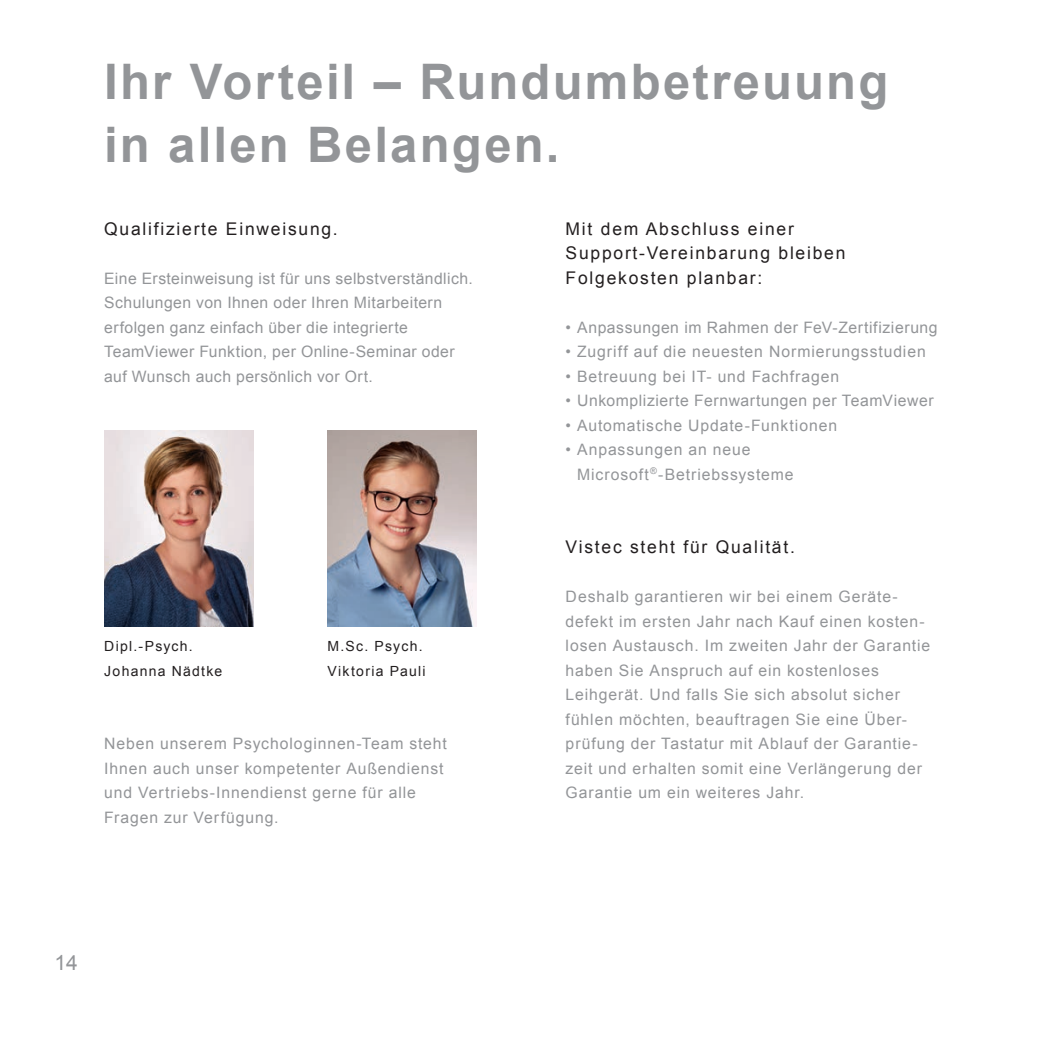
<style>
.page{position:relative;width:1042px;height:1042px;background:#fff}
.page>*{position:absolute;margin:0;border:0;box-sizing:border-box;transform-origin:0 0}
.t1{font:700 49px/63px "Arial";letter-spacing:.045em;color:#939598}
.t2{font:21px "Arial";color:#939598}
.t3{font:17.5px/24.5px "Arial";letter-spacing:.1em;color:#231f20}
.t4{font:15.75px/24.5px "Arial";letter-spacing:.055em;color:#939598}
.t5{font:15.75px/24.5px "Arial";letter-spacing:.025em;color:#939598}
.t6{font:15.75px "Arial";letter-spacing:.035em;color:#939598}
.t7{font:14px/24.5px "Arial";letter-spacing:.09em;color:#231f20}
</style>
<div class="page">
<img style="left:104px;top:431px;width:149px;height:195px">
<img style="left:327px;top:430px;width:149px;height:196px">
<h1 class="t1" style="left:104px;top:52px;width:785px">Ihr Vorteil – Rundumbetreuung in allen Belangen.</h1>
<p class="t3" style="left:104px;top:216px;width:235px">Qualifizierte Einweisung.</p>
<p class="t5" style="left:104px;top:266px;width:370px">Eine Ersteinweisung ist für uns selbstverständlich.<br>Schulungen von Ihnen oder Ihren Mitarbeitern erfolgen ganz einfach über die integrierte TeamViewer Funktion, per Online-Seminar oder auf Wunsch auch persönlich vor Ort.</p>
<p class="t7" style="left:104px;top:634px;width:120px">Dipl.-Psych.<br>Johanna Nädtke</p>
<p class="t7" style="left:327px;top:634px;width:100px">M.Sc. Psych.<br>Viktoria Pauli</p>
<p class="t4" style="left:104px;top:731px;width:344px">Neben unserem Psychologinnen-Team steht Ihnen auch unser kompetenter Außendienst und Vertriebs-Innendienst gerne für alle Fragen zur Verfügung.</p>
<p class="t3" style="left:566px;top:216px;width:281px">Mit dem Abschluss einer<br>Support-Vereinbarung bleiben<br>Folgekosten planbar:</p>
<p class="t6" style="left:566px;top:317px;width:373px">• Anpassungen im Rahmen der FeV-Zertifizierung</p>
<p class="t4" style="left:566px;top:339px;width:362px">• Zugriff auf die neuesten Normierungsstudien</p>
<p class="t4" style="left:566px;top:364px;width:275px">• Betreuung bei IT- und Fachfragen</p>
<p class="t6" style="left:566px;top:390px;width:369px">• Unkomplizierte Fernwartungen per TeamViewer</p>
<p class="t4" style="left:566px;top:413px;width:273px">• Automatische Update-Funktionen</p>
<p class="t4" style="left:577px;top:437px;width:218px;text-indent:-11px">• Anpassungen an neue<br>Microsoft<sup>®</sup>-Betriebssysteme</p>
<p class="t3" style="left:566px;top:535px;width:231px">Vistec steht für Qualität.</p>
<p class="t4" style="left:566px;top:584px;width:366px">Deshalb garantieren wir bei einem Geräte&shy;defekt im ersten Jahr nach Kauf einen kosten&shy;losen Austausch. Im zweiten Jahr der Garantie haben Sie Anspruch auf ein kostenloses Leihgerät. Und falls Sie sich absolut sicher fühlen möchten, beauftragen Sie eine Über&shy;prüfung der Tastatur mit Ablauf der Garantie&shy;zeit und erhalten somit eine Verlängerung der Garantie um ein weiteres Jahr.</p>
<h2 class="t2" style="left:55px;top:948px;width:25px">14</h2>
</div>
